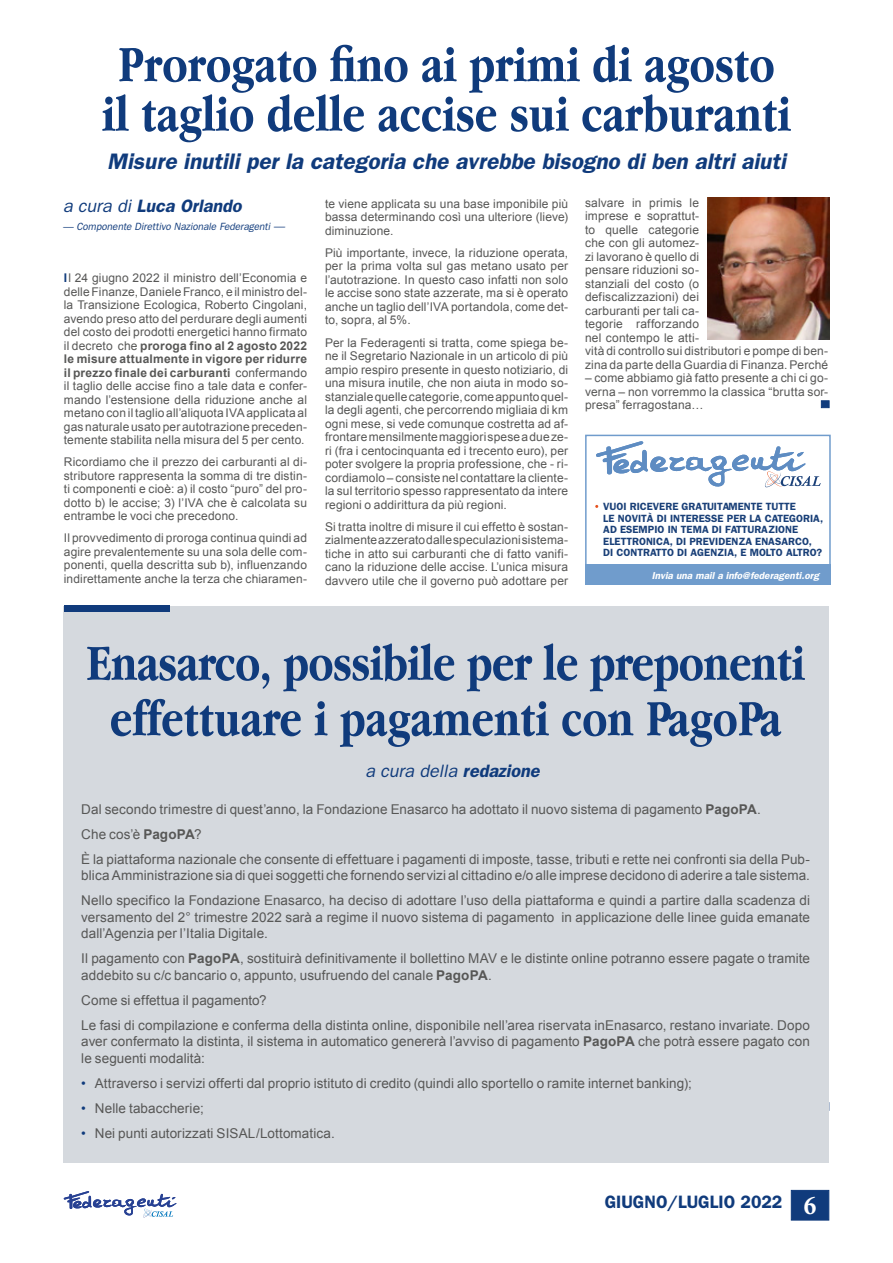
<style>
.page{position:relative;width:893px;height:1263px;background:#fff}
.page>*{position:absolute;margin:0;border:0;box-sizing:border-box;transform-origin:0 0}
.t1{font:700 52.5px/49.5px "Apple Garamond";color:#103b7c;text-align:center}
.t2{font:italic 600 22.5px "Franklin Gothic";color:#103b7c}
.t3{font:italic 18px "Franklin Gothic";color:#103b7c}
.t4{font:600 18px "Franklin Gothic";color:#103b7c}
.t5{font:italic 600 18px "Franklin Gothic";color:#103b7c}
.t6{font:13.5px/25px "Arial";letter-spacing:.005em;color:#575756}
.t7{font:12px/13.5px "Arial";letter-spacing:.01em;color:#575756;text-align:justify}
.t8{font:600 10.5px/11.6px "Franklin Gothic";color:#1a4078}
.t9{font:italic 10.5px "Franklin Gothic";color:#103b7c}
.t10{font:italic 600 10.05px "Franklin Gothic";color:#fff}
.s1{font-weight:400}
.s2{font-size:11.25px}
.s3{font-weight:700;color:#103b7c}
.s4{font-weight:700}
.s5{font-weight:600}
.s6{color:#103b7c}
.s7{font-family:"Minion Pro";font-weight:700;font-stretch:condensed;font-size:27px;color:#fff}
</style>
<div class="page">
<div style="left:791px;top:1190px;width:38px;height:30px;background:#103b7c;border:1px solid #103b7c"></div>
<svg style="left:64px;top:1191px;width:113px;height:27px"></svg>
<img style="left:708px;top:197px;width:121px;height:142px">
<div style="left:64px;top:606px;width:765px;height:557px;background:#d5d9de"></div>
<div style="left:64px;top:605px;width:105px;height:6px;background:#103b7c"></div>
<svg style="left:596px;top:441px;width:225px;height:47px"></svg>
<div style="left:586px;top:564px;width:245px;height:21px;background:#709ccc"></div>
<div style="left:585px;top:435px;width:246px;height:150px;border:2px solid #709ccc"></div>
<div style="left:821px;top:400px;width:8px;height:8px;background:#103b7c;border:1px solid #103b7c"></div>
<h1 class="t1" style="left:102px;top:40px;width:691px">Prorogato fino ai primi di agosto il taglio delle accise sui carburanti</h1>
<h2 class="t2" style="left:107px;top:148px;width:680px">Misure inutili per la categoria che avrebbe bisogno di ben altri aiuti</h2>
<h3 class="t5" style="left:63px;top:195px;width:180px"><span class="s1">a cura di</span> Luca Orlando</h3>
<p class="t9" style="left:63px;top:220px;width:223px">— Componente Direttivo Nazionale Federagenti <span class="s2">—</span></p>
<p class="t7" style="left:64px;top:272px;width:245px"><span class="s3">I</span>l 24 giugno 2022 il ministro dell’Economia e delle Finanze, Daniele Franco, e il ministro del&shy;la Transizione Ecologica, Roberto Cingolani, avendo preso atto del perdurare degli aumenti del costo dei prodotti energetici hanno firmato il decreto che <span class="s4">proroga fino al 2 agosto 2022 le misure attualmente in vigore per ridurre il prezzo finale dei carburanti</span> confermando il taglio delle accise fino a tale data e confer&shy;mando l’estensione della riduzione anche al metano con il taglio all’aliquota IVA applicata al gas naturale usato per autotrazione preceden&shy;temente stabilita nella misura del 5 per cento.</p>
<p class="t7" style="left:64px;top:456px;width:245px">Ricordiamo che il prezzo dei carburanti al di&shy;stributore rappresenta la somma di tre distin&shy;ti componenti e cioè: a) il costo “puro” del pro&shy;dotto b) le accise; 3) l’IVA che è calcolata su entrambe le voci che precedono.</p>
<p class="t7" style="left:64px;top:532px;width:245px">Il provvedimento di proroga continua quindi ad agire prevalentemente su una sola delle com&shy;ponenti, quella descritta sub b), influenzando indirettamente anche la terza che chiaramen-</p>
<p class="t7" style="left:325px;top:197px;width:245px">te viene applicata su una base imponibile più bassa determinando così una ulteriore (lieve) diminuzione.</p>
<p class="t7" style="left:325px;top:246px;width:245px">Più importante, invece, la riduzione operata, per la prima volta sul gas metano usato per l’autotrazione. In questo caso infatti non solo le accise sono state azzerate, ma si è operato anche un taglio dell’IVA portandola, come det&shy;to, sopra, al 5%.</p>
<p class="t7" style="left:325px;top:336px;width:245px">Per la Federagenti si tratta, come spiega be&shy;ne il Segretario Nazionale in un articolo di più ampio respiro presente in questo notiziario, di una misura inutile, che non aiuta in modo so&shy;stanziale quelle categorie, come appunto quel&shy;la degli agenti, che percorrendo migliaia di km ogni mese, si vede comunque costretta ad af&shy;frontare mensilmente maggiori spese a due ze&shy;ri (fra i centocinquanta ed i trecento euro), per poter svolgere la propria professione, che - ri&shy;cordiamolo – consiste nel contattare la cliente&shy;la sul territorio spesso rappresentato da intere regioni o addirittura da più regioni.</p>
<p class="t7" style="left:325px;top:520px;width:245px">Si tratta inoltre di misure il cui effetto è sostan&shy;zialmente azzerato dalle speculazioni sistema&shy;tiche in atto sui carburanti che di fatto vanifi&shy;cano la riduzione delle accise. L’unica misura davvero utile che il governo può adottare per</p>
<p class="t7" style="left:585px;top:196px;width:245px;text-align:left">salvare in primis le<br>imprese e soprattut-<br>to quelle categorie<br>che con gli automez-<br>zi lavorano è quello di<br>pensare riduzioni so-<br>stanziali del costo (o<br>defiscalizzazioni) dei<br>carburanti per tali ca-<br>tegorie rafforzando<br>nel contempo le atti-<br>vità di controllo sui distributori e pompe di ben&shy;zina da parte della Guardia di Finanza. Perché</p>
<p class="t7" style="left:585px;top:371px;width:245px">– come abbiamo già fatto presente a chi ci go&shy;verna – non vorremmo la classica “brutta sor&shy;presa” ferragostana…</p>
<p class="t8" style="left:603px;top:500px;width:221px">VUOI RICEVERE GRATUITAMENTE TUTTE<br>LE NOVITÀ DI INTERESSE PER LA CATEGORIA, AD ESEMPIO IN TEMA DI FATTURAZIONE ELETTRONICA, DI PREVIDENZA ENASARCO, DI CONTRATTO DI AGENZIA, E MOLTO ALTRO?</p>
<p class="t10" style="left:652px;top:570px;width:169px">Invia una mail a info@federagenti.org</p>
<h1 class="t1" style="left:86px;top:635px;width:720px;line-height:55.5px">Enasarco, possibile per le preponenti effettuare i pagamenti con PagoPa</h1>
<h3 class="t3" style="left:365px;top:760px;width:176px">a cura della <span class="s5">redazione</span></h3>
<p class="t6" style="left:81px;top:796px;width:730px">Dal secondo trimestre di quest’anno, la Fondazione Enasarco ha adottato il nuovo sistema di pagamento <span class="s4">PagoPA</span>.<br>Che cos’è <span class="s4">PagoPA</span>?<br>È la piattaforma nazionale che consente di effettuare i pagamenti di imposte, tasse, tributi e rette nei confronti sia della Pub-</p>
<p class="t6" style="left:81px;top:863px;width:730px">blica Amministrazione sia di quei soggetti che fornendo servizi al cittadino e/o alle imprese decidono di aderire a tale sistema.<br>Nello specifico la Fondazione Enasarco, ha deciso di adottare l’uso della piattaforma e quindi a partire dalla scadenza di</p>
<p class="t6" style="left:81px;top:909px;width:730px;line-height:16.5px">versamento del 2° trimestre 2022 sarà a regime il nuovo sistema di pagamento in applicazione delle linee guida emanate dall’Agenzia per l’Italia Digitale.</p>
<p class="t6" style="left:81px;top:950px;width:730px;line-height:16.5px">Il pagamento con <span class="s4">PagoPA</span>, sostituirà definitivamente il bollettino MAV e le distinte online potranno essere pagate o tramite addebito su c/c bancario o, appunto, usufruendo del canale <span class="s4">PagoPA</span>.</p>
<p class="t6" style="left:81px;top:987px;width:730px">Come si effettua il pagamento?<br>Le fasi di compilazione e conferma della distinta online, disponibile nell’area riservata inEnasarco, restano invariate. Dopo</p>
<p class="t6" style="left:81px;top:1033px;width:730px;line-height:16.5px">aver confermato la distinta, il sistema in automatico genererà l’avviso di pagamento <span class="s4">PagoPA</span> che potrà essere pagato con le seguenti modalità:</p>
<p class="t6" style="left:81px;top:1070px;width:612px"><span class="s6">•</span> Attraverso i servizi offerti dal proprio istituto di credito (quindi allo sportello o ramite internet banking);</p>
<p class="t6" style="left:81px;top:1095px;width:124px"><span class="s6">•</span> Nelle tabaccherie;</p>
<p class="t6" style="left:81px;top:1120px;width:255px"><span class="s6">•</span> Nei punti autorizzati SISAL/Lottomatica.</p>
<h3 class="t4" style="left:605px;top:1191px;width:213px">GIUGNO/LUGLIO 2022 <span class="s7">6</span></h3>
</div>
